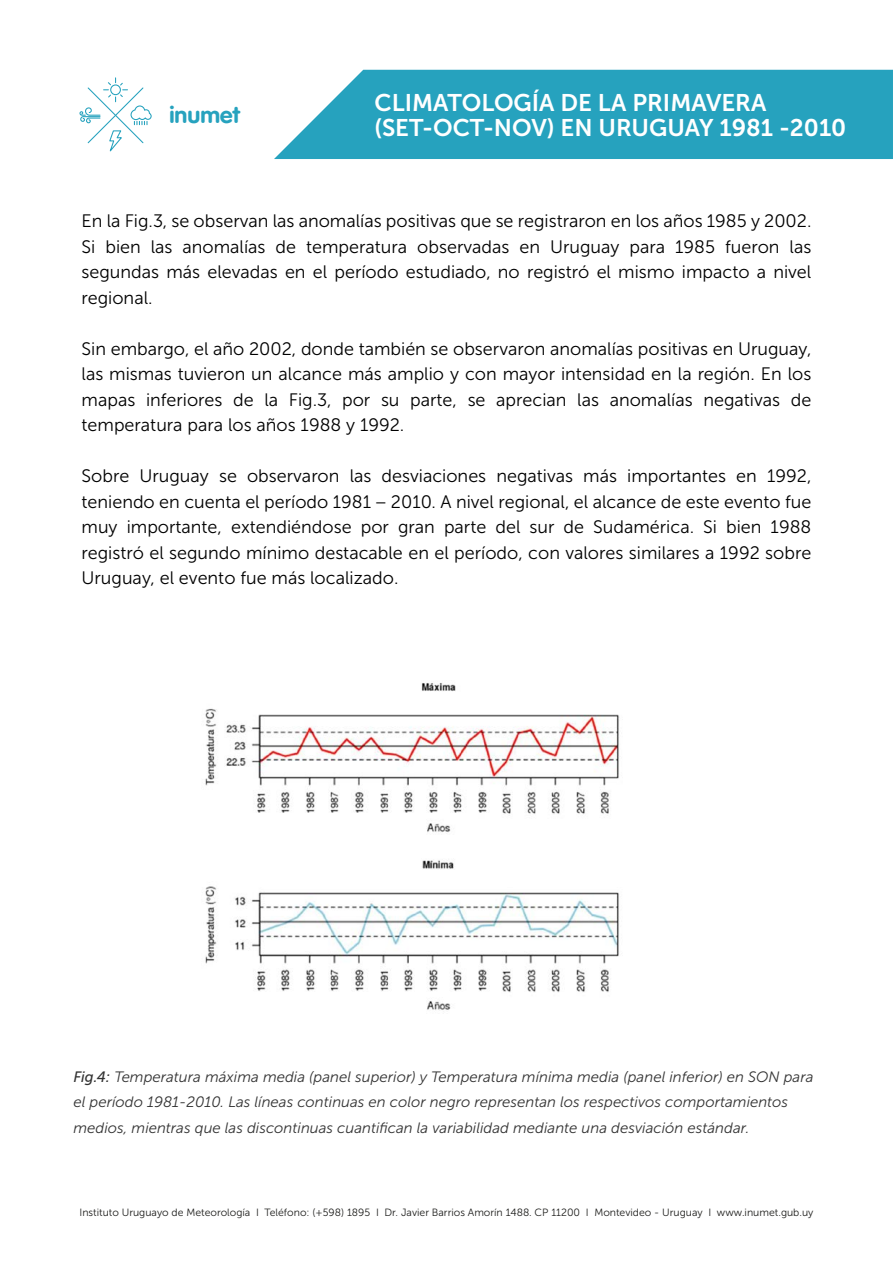
<style>
.page{position:relative;width:893px;height:1263px;background:#fff}
.page>*{position:absolute;margin:0;border:0;box-sizing:border-box;transform-origin:0 0}
.t1{font:24px/25.2px "Museo Sans 700";color:#fff}
.t2{font:23.25px "VAG Rounded Bold";color:#26a2be}
.t3{font:18px/25.5px "Museo Sans 300";color:#000;text-align:justify}
.t4{font:italic 15px/25.5px "Museo Sans 300";color:#333}
.t5{font:10.5px "Museo Sans 300";color:#1d1d1b}
.s1{font-family:"Museo Sans 500"}
</style>
<div class="page">
<svg style="left:274px;top:70px;width:619px;height:89px;background:#35a8c2"></svg>
<svg style="left:79px;top:78px;width:73px;height:74px"></svg>
<img style="left:205px;top:683px;width:415px;height:327px">
<p class="t2" style="left:169px;top:101px;width:72px">inumet</p>
<h1 class="t1" style="left:375px;top:90px;width:473px">CLIMATOLOGÍA DE LA PRIMAVERA (SET-OCT-NOV) EN URUGUAY 1981 -2010</h1>
<p class="t3" style="left:82px;top:208px;width:731px">En la Fig.3, se observan las anomalías positivas que se registraron en los años 1985 y 2002.<br>Si bien las anomalías de temperatura observadas en Uruguay para 1985 fueron las segundas más elevadas en el período estudiado, no registró el mismo impacto a nivel regional.</p>
<p class="t3" style="left:82px;top:336px;width:731px">Sin embargo, el año 2002, donde también se observaron anomalías positivas en Uruguay, las mismas tuvieron un alcance más amplio y con mayor intensidad en la región. En los mapas inferiores de la Fig.3, por su parte, se aprecian las anomalías negativas de temperatura para los años 1988 y 1992.</p>
<p class="t3" style="left:82px;top:463px;width:731px">Sobre Uruguay se observaron las desviaciones negativas más importantes en 1992, teniendo en cuenta el período 1981 − 2010. A nivel regional, el alcance de este evento fue muy importante, extendiéndose por gran parte del sur de Sudamérica. Si bien 1988 registró el segundo mínimo destacable en el período, con valores similares a 1992 sobre Uruguay, el evento fue más localizado.</p>
<p class="t4" style="left:73px;top:1064px;width:742px"><span class="s1">Fig.4:</span> Temperatura máxima media (panel superior) y Temperatura mínima media (panel inferior) en SON para el período 1981-2010. Las líneas continuas en color negro representan los respectivos comportamientos medios, mientras que las discontinuas cuantifican la variabilidad mediante una desviación estándar.</p>
<p class="t5" style="left:80px;top:1206px;width:735px">Instituto Uruguayo de Meteorología I Teléfono: (+598) 1895 I Dr. Javier Barrios Amorín 1488. CP 11200 I Montevideo - Uruguay I www.inumet.gub.uy</p>
</div>
